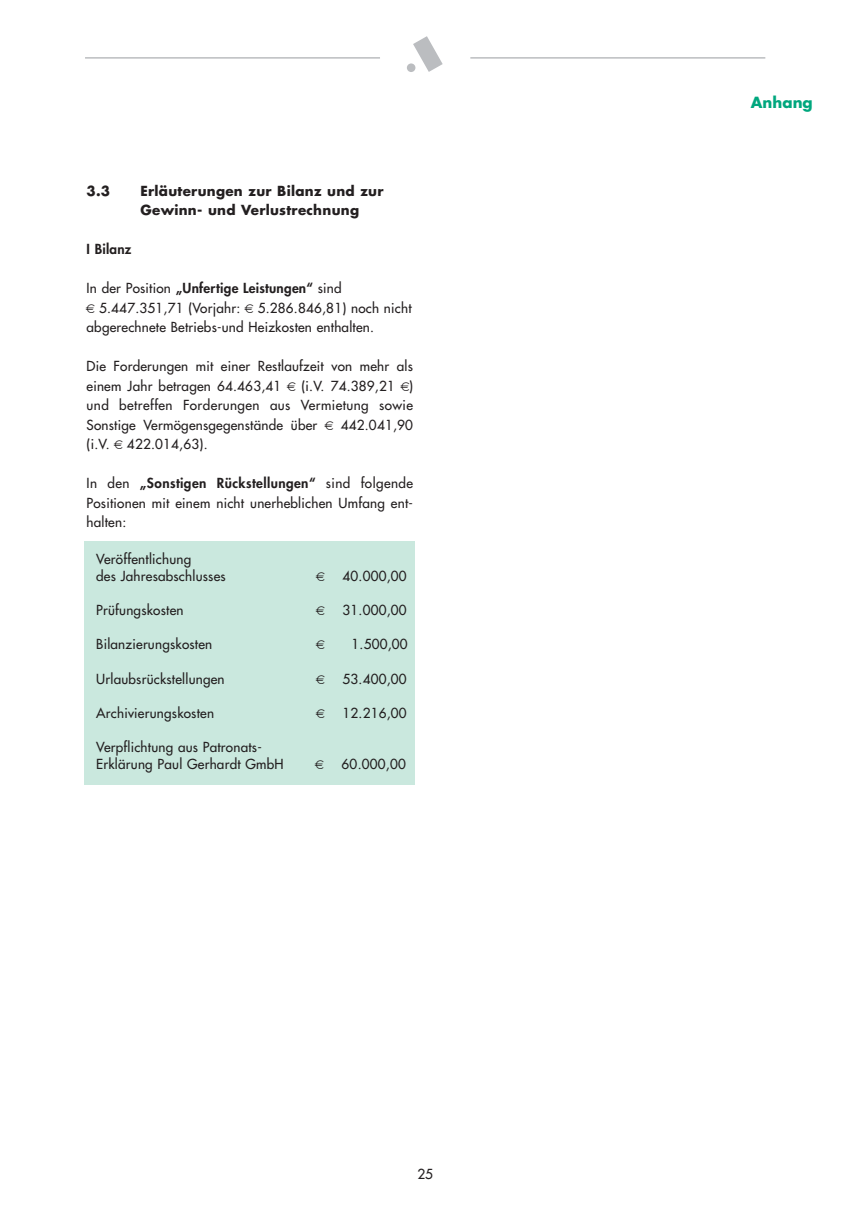
<style>
.page{position:relative;width:849px;height:1220px;background:#fff}
.page>*{position:absolute;margin:0;border:0;box-sizing:border-box;transform-origin:0 0}
.t1{font:700 15px "Futura";color:#00a77e}
.t2{font:13.5px/19.5px "Futura";letter-spacing:.015em;color:#231f20}
.t3{font:700 13.5px/19.5px "Futura";letter-spacing:.02em;color:#231f20}
.t4{font:800 13.5px "Futura";letter-spacing:.015em;color:#231f20}
.s1{font-weight:800}
</style>
<div class="page">
<div style="left:84px;top:541px;width:331px;height:244px;background:#cae8de"></div>
<svg style="left:413px;top:36px;width:30px;height:36px"></svg>
<div style="left:407px;top:63px;width:8px;height:9px;background:#bbbdc0;border-radius:50%"></div>
<hr style="left:85px;top:57px;width:295px;height:2px;background:#bbbdc0">
<hr style="left:470px;top:57px;width:295px;height:2px;background:#bbbdc0">
<p class="t3" style="left:87px;top:182px;width:25px">3.3</p>
<p class="t3" style="left:141px;top:182px;width:245px">Erläuterungen zur Bilanz und zur<br>Gewinn- und Verlustrechnung</p>
<p class="t4" style="left:87px;top:243px;width:46px">I Bilanz</p>
<p class="t2" style="left:99px;top:279px;width:244px;text-indent:-13px">In der Position <span class="s1">„Unfertige Leistungen“</span> sind<br>5.447.351,71 (Vorjahr:</p>
<p class="t2" style="left:87px;top:299px;width:327px;text-indent:171px">5.286.846,81) noch nicht abgerechnete Betriebs-und Heizkosten enthalten.</p>
<p class="t2" style="left:87px;top:357px;width:328px">Die Forderungen mit einer Restlaufzeit von mehr als einem Jahr betragen 64.463,41</p>
<p class="t2" style="left:87px;top:377px;width:328px;text-align:justify;text-indent:215px">(i.V. 74.389,21 ) und betreffen Forderungen aus Vermietung sowie Sonstige Vermögensgegenstände über</p>
<p class="t2" style="left:341px;top:416px;width:74px">442.041,90</p>
<p class="t2" style="left:87px;top:435px;width:25px">(i.V.</p>
<p class="t2" style="left:127px;top:435px;width:82px">422.014,63).</p>
<p class="t2" style="left:87px;top:474px;width:328px;text-align:justify">In den <span class="s1">„Sonstigen Rückstellungen“</span> sind folgende Positionen mit einem nicht unerheblichen Umfang ent&shy;halten:</p>
<p class="t2" style="left:96px;top:551px;width:131px;line-height:17.1px">Veröffentlichung<br>des Jahresabschlusses</p>
<p class="t2" style="left:343px;top:567px;width:66px">40.000,00</p>
<p class="t2" style="left:96px;top:601px;width:89px">Prüfungskosten</p>
<p class="t2" style="left:343px;top:601px;width:66px">31.000,00</p>
<p class="t2" style="left:96px;top:635px;width:118px">Bilanzierungskosten</p>
<p class="t2" style="left:352px;top:635px;width:58px">1.500,00</p>
<p class="t2" style="left:96px;top:670px;width:130px">Urlaubsrückstellungen</p>
<p class="t2" style="left:343px;top:670px;width:66px">53.400,00</p>
<p class="t2" style="left:96px;top:704px;width:119px">Archivierungskosten</p>
<p class="t2" style="left:343px;top:704px;width:66px">12.216,00</p>
<p class="t2" style="left:96px;top:739px;width:189px;line-height:17.1px">Verpflichtung aus Patronats-<br>Erklärung Paul Gerhardt GmbH</p>
<p class="t2" style="left:342px;top:755px;width:66px">60.000,00</p>
<p class="t2" style="left:417px;top:1164px;width:17px">25</p>
<p class="t1" style="left:751px;top:95px;width:63px">Anhang</p>
</div>
